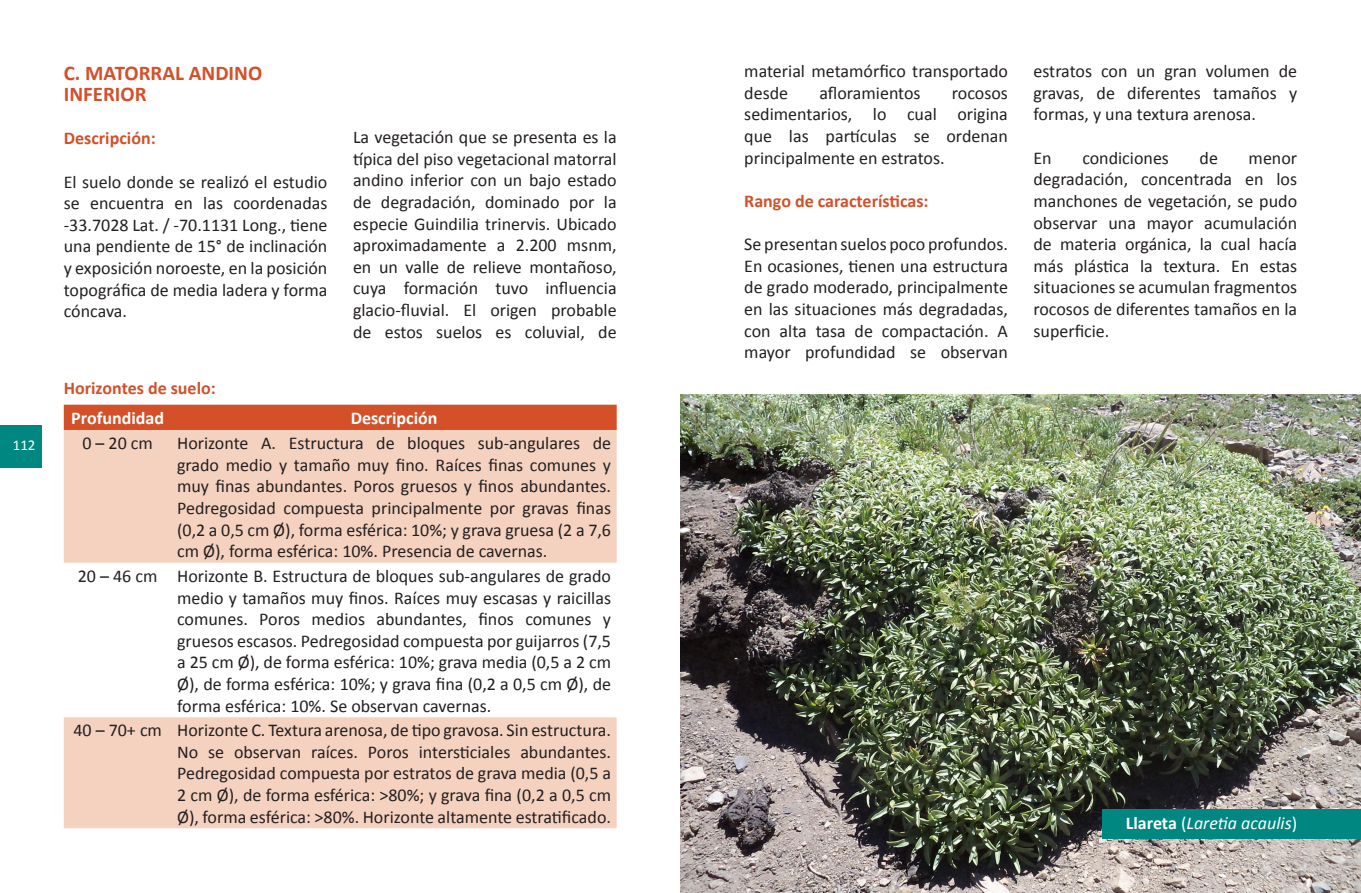
<style>
.page{position:relative;width:1361px;height:893px;background:#fff}
.page>*{position:absolute;margin:0;border:0;box-sizing:border-box;transform-origin:0 0}
.t1{font:700 21px/21.6px "Calibri";color:#d35029}
.t2{font:18px/21.6px "Calibri";color:#231f20;text-align:justify}
.t3{font:700 18px "Calibri";color:#d35029}
.t4{font:italic 18px "Calibri";color:#fff}
.t5{font:700 18px "Calibri";color:#fff}
.t6{font:15px "Calibri";color:#fff}
.s1{font-weight:700;font-style:normal}
.s2{font-style:normal}
</style>
<div class="page">
<div style="left:64px;top:405px;width:553px;height:25px;background:#d35029"></div>
<div style="left:64px;top:430px;width:553px;height:398px;background:#f5d2bf"></div>
<svg style="left:64px;top:563px;width:553px;height:154px"></svg>
<img style="left:680px;top:394px;width:681px;height:499px">
<div style="left:0;top:425px;width:41px;height:43px;background:#008781"></div>
<div style="left:1103px;top:809px;width:258px;height:29px;background:#008781"></div>
<p class="t6" style="left:13px;top:436px;width:24px">112</p>
<p class="t1" style="left:64px;top:61px;width:200px">C. MATORRAL ANDINO<br>INFERIOR</p>
<p class="t3" style="left:64px;top:127px;width:93px">Descripción:</p>
<p class="t2" style="left:64px;top:170px;width:265px">El suelo donde se realizó el estudio se encuentra en las coordenadas -33.7028 Lat. / -70.1131 Long., tiene una pendiente de 15° de inclinación y exposición noroeste, en la posición topográfica de media ladera y forma cóncava.</p>
<p class="t3" style="left:64px;top:377px;width:153px">Horizontes de suelo:</p>
<p class="t2" style="left:353px;top:126px;width:265px">La vegetación que se presenta es la típica del piso vegetacional matorral andino inferior con un bajo estado de degradación, dominado por la especie Guindilia trinervis. Ubicado aproximadamente a 2.200 msnm, en un valle de relieve montañoso, cuya formación tuvo influencia glacio-fluvial. El origen probable de estos suelos es coluvial, de</p>
<p class="t5" style="left:71px;top:407px;width:94px">Profundidad</p>
<p class="t5" style="left:351px;top:407px;width:88px">Descripción</p>
<p class="t2" style="left:82px;top:432px;width:72px">0 – 20 cm</p>
<p class="t2" style="left:177px;top:432px;width:435px">Horizonte A. Estructura de bloques sub-angulares de grado medio y tamaño muy fino. Raíces finas comunes y muy finas abundantes. Poros gruesos y finos abundantes.<br>Pedregosidad compuesta principalmente por gravas finas (0,2 a 0,5 cm Ø), forma esférica: 10%; y grava gruesa (2 a 7,6 cm Ø), forma esférica: 10%. Presencia de cavernas.</p>
<p class="t2" style="left:78px;top:564px;width:81px">20 – 46 cm</p>
<p class="t2" style="left:177px;top:564px;width:435px">Horizonte B. Estructura de bloques sub-angulares de grado medio y tamaños muy finos. Raíces muy escasas y raicillas comunes. Poros medios abundantes, finos comunes y gruesos escasos. Pedregosidad compuesta por guijarros (7,5 a 25 cm Ø), de forma esférica: 10%; grava media (0,5 a 2 cm Ø), de forma esférica: 10%; y grava fina (0,2 a 0,5 cm Ø), de forma esférica: 10%. Se observan cavernas.</p>
<p class="t2" style="left:73px;top:719px;width:90px">40 – 70+ cm</p>
<p class="t2" style="left:177px;top:719px;width:435px">Horizonte C. Textura arenosa, de tipo gravosa. Sin estructura.<br>No se observan raíces. Poros intersticiales abundantes.<br>Pedregosidad compuesta por estratos de grava media (0,5 a 2 cm Ø), de forma esférica: &gt;80%; y grava fina (0,2 a 0,5 cm Ø), forma esférica: &gt;80%. Horizonte altamente estratificado.</p>
<p class="t2" style="left:744px;top:60px;width:265px">material metamórfico transportado desde</p>
<p class="t2" style="left:819px;top:81px;width:103px">afloramientos</p>
<p class="t2" style="left:744px;top:81px;width:265px;text-indent:208px">rocosos sedimentarios, lo cual origina que las partículas se ordenan principalmente en estratos.</p>
<p class="t3" style="left:744px;top:190px;width:186px">Rango de características:</p>
<p class="t2" style="left:744px;top:232px;width:265px">Se presentan suelos poco profundos.<br>En ocasiones, tienen una estructura de grado moderado, principalmente en las situaciones más degradadas, con alta tasa de compactación. A mayor profundidad se observan</p>
<p class="t2" style="left:1033px;top:60px;width:265px">estratos con un gran volumen de gravas, de diferentes tamaños y formas, y una textura arenosa.</p>
<p class="t2" style="left:1033px;top:146px;width:20px">En</p>
<p class="t2" style="left:1082px;top:146px;width:88px">condiciones</p>
<p class="t2" style="left:1199px;top:146px;width:20px">de</p>
<p class="t2" style="left:1033px;top:146px;width:265px;text-indent:215px">menor degradación, concentrada en los manchones de vegetación, se pudo observar una mayor acumulación de materia orgánica, la cual hacía más plástica la textura. En estas situaciones se acumulan fragmentos rocosos de diferentes tamaños en la superficie.</p>
<p class="t4" style="left:1126px;top:812px;width:173px"><span class="s1">Llareta</span> <span class="s2">(</span>Laretia acaulis<span class="s2">)</span></p>
</div>
